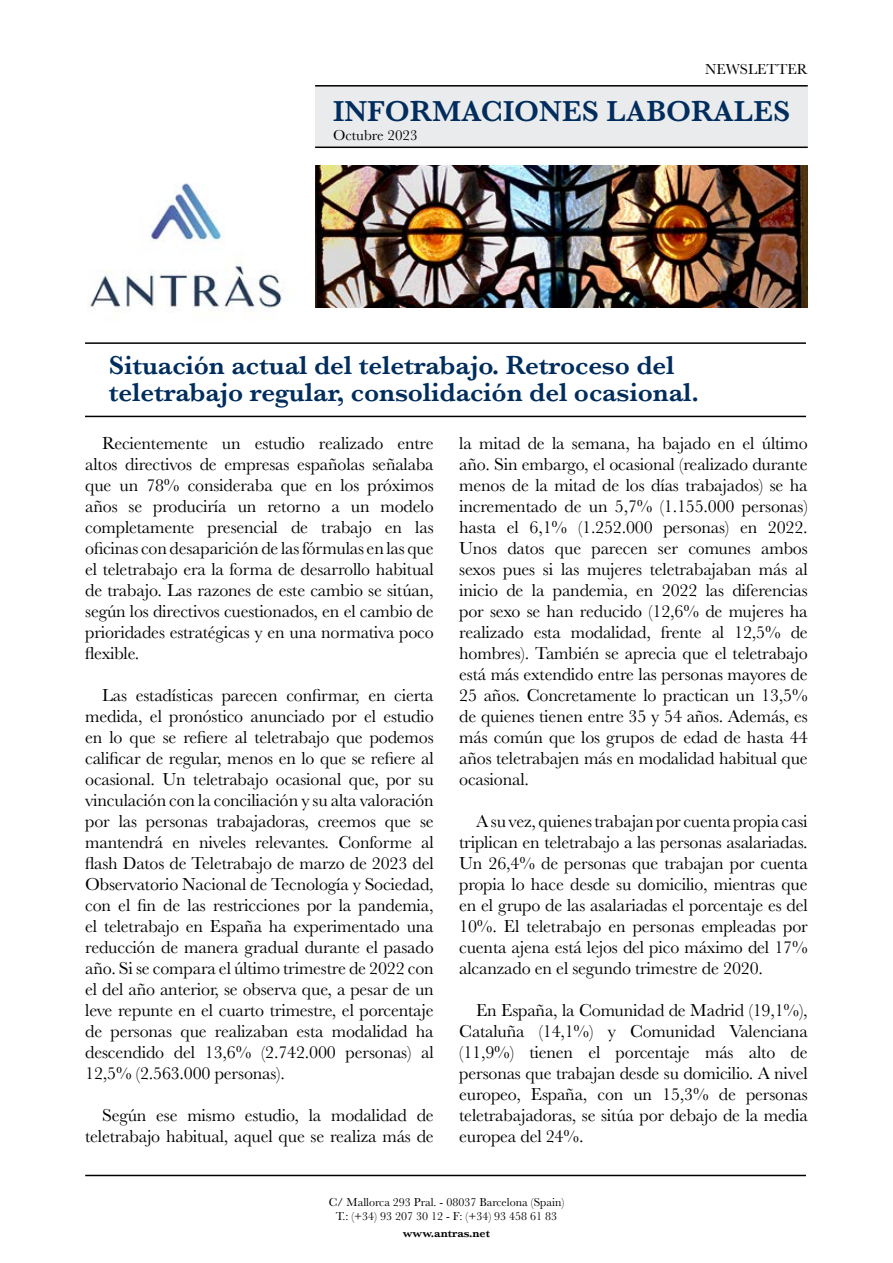
<style>
.page{position:relative;width:893px;height:1263px;background:#fff}
.page>*{position:absolute;margin:0;border:0;box-sizing:border-box;transform-origin:0 0}
.t1{font:600 30px "Baskerville";color:#002d5d}
.t2{font:600 27px/27px "Baskerville";letter-spacing:-.005em;color:#002d5d}
.t3{font:18px/21px "Baskerville";letter-spacing:-.01em;color:#000;text-align:justify}
.t4{font:15px "Baskerville";color:#000}
.t5{font:12px/13.5px "Baskerville";color:#000;text-align:center}
.t6{font:600 12px "Baskerville";color:#000}
</style>
<div class="page">
<img style="left:88px;top:183px;width:196px;height:130px">
<img style="left:315px;top:166px;width:493px;height:142px">
<hr style="left:85px;top:1175px;width:721px;height:1px;background:#000">
<hr style="left:85px;top:342px;width:721px;height:2px;background:#000">
<hr style="left:85px;top:416px;width:721px;height:1px;background:#000">
<div style="left:315px;top:85px;width:493px;height:63px;background:#e9ebed"></div>
<hr style="left:315px;top:147px;width:493px;height:1px;background:#000">
<hr style="left:315px;top:85px;width:493px;height:2px;background:#000">
<p class="t4" style="left:705px;top:59px;width:104px">NEWSLETTER</p>
<h1 class="t1" style="left:333px;top:91px;width:459px">INFORMACIONES LABORALES</h1>
<p class="t4" style="left:333px;top:125px;width:86px">Octubre 2023</p>
<h2 class="t2" style="left:109px;top:351px;width:592px">Situación actual del teletrabajo. Retroceso del teletrabajo regular, consolidación del ocasional.</h2>
<p class="t3" style="left:85px;top:433px;width:350px;text-indent:17px">Recientemente un estudio realizado entre altos directivos de empresas españolas señalaba que un 78% consideraba que en los próximos años se produciría un retorno a un modelo completamente presencial de trabajo en las oficinas con desaparición de las fórmulas en las que el teletrabajo era la forma de desarrollo habitual de trabajo. Las razones de este cambio se sitúan, según los directivos cuestionados, en el cambio de prioridades estratégicas y en una normativa poco flexible.</p>
<p class="t3" style="left:85px;top:685px;width:350px;text-indent:17px">Las estadísticas parecen confirmar, en cierta medida, el pronóstico anunciado por el estudio en lo que se refiere al teletrabajo que podemos calificar de regular, menos en lo que se refiere al ocasional. Un teletrabajo ocasional que, por su vinculación con la conciliación y su alta valoración por las personas trabajadoras, creemos que se mantendrá en niveles relevantes. Conforme al flash Datos de Teletrabajo de marzo de 2023 del Observatorio Nacional de Tecnología y Sociedad, con el fin de las restricciones por la pandemia, el teletrabajo en España ha experimentado una reducción de manera gradual durante el pasado año. Si se compara el último trimestre de 2022 con el del año anterior, se observa que, a pesar de un leve repunte en el cuarto trimestre, el porcentaje de personas que realizaban esta modalidad ha descendido del 13,6% (2.742.000 personas) al 12,5% (2.563.000 personas).</p>
<p class="t3" style="left:85px;top:1105px;width:350px;text-align:right">Según ese mismo estudio, la modalidad de teletrabajo habitual, aquel que se realiza más de</p>
<p class="t3" style="left:459px;top:433px;width:350px">la mitad de la semana, ha bajado en el último año. Sin embargo, el ocasional (realizado durante menos de la mitad de los días trabajados) se ha incrementado de un 5,7% (1.155.000 personas) hasta el 6,1% (1.252.000 personas) en 2022.<br>Unos datos que parecen ser comunes ambos sexos pues si las mujeres teletrabajaban más al inicio de la pandemia, en 2022 las diferencias por sexo se han reducido (12,6% de mujeres ha realizado esta modalidad, frente al 12,5% de hombres). También se aprecia que el teletrabajo está más extendido entre las personas mayores de 25 años. Concretamente lo practican un 13,5% de quienes tienen entre 35 y 54 años. Además, es más común que los grupos de edad de hasta 44 años teletrabajen más en modalidad habitual que ocasional.</p>
<p class="t3" style="left:459px;top:811px;width:350px;text-indent:17px">A su vez, quienes trabajan por cuenta propia casi triplican en teletrabajo a las personas asalariadas.<br>Un 26,4% de personas que trabajan por cuenta propia lo hace desde su domicilio, mientras que en el grupo de las asalariadas el porcentaje es del 10%. El teletrabajo en personas empleadas por cuenta ajena está lejos del pico máximo del 17% alcanzado en el segundo trimestre de 2020.</p>
<p class="t3" style="left:459px;top:1000px;width:350px;text-indent:17px">En España, la Comunidad de Madrid (19,1%), Cataluña (14,1%) y Comunidad Valenciana (11,9%) tienen el porcentaje más alto de personas que trabajan desde su domicilio. A nivel europeo, España, con un 15,3% de personas teletrabajadoras, se sitúa por debajo de la media europea del 24%.</p>
<p class="t5" style="left:329px;top:1196px;width:237px">C/ Mallorca 293 Pral. - 08037 Barcelona (Spain)<br>T.: (+34) 93 207 30 12 - F: (+34) 93 458 61 83</p>
<p class="t6" style="left:403px;top:1225px;width:89px">www.antras.net</p>
</div>
